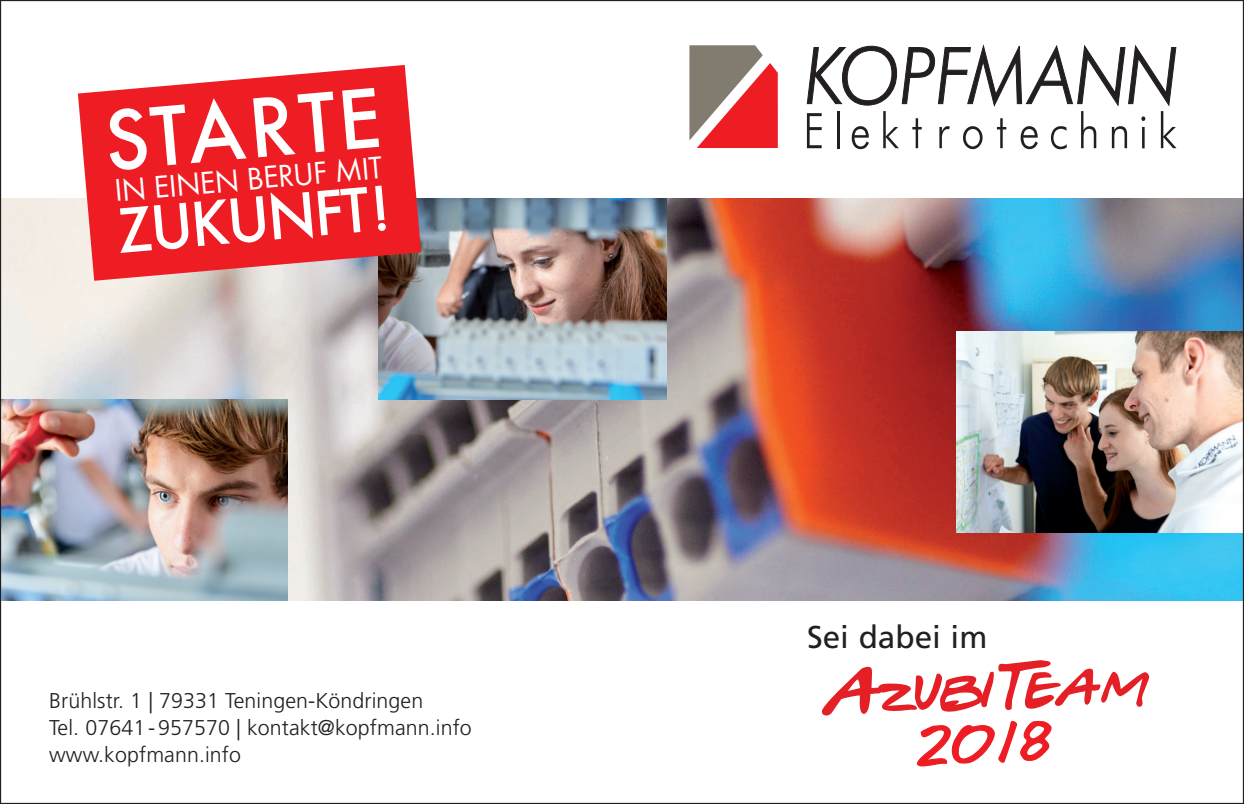
<style>
.page{position:relative;width:1244px;height:804px;background:#fff}
.page>*{position:absolute;margin:0;border:0;box-sizing:border-box;transform-origin:0 0}
.t1{font:500 88.65px "Futura T";color:#fff}
.t2{font:500 66.6px "Futura T";color:#fff}
.t3{font:32.62px "Futura T";color:#fff}
.t4{font:31.5px "Frutiger";color:#231f20}
.t5{font:300 21.38px/27px "Frutiger LT";letter-spacing:.005em;color:#231f20}
</style>
<div class="page">
<img style="left:2px;top:198px;width:1240px;height:402px">
<img style="left:379px;top:198px;width:287px;height:201px">
<img style="left:2px;top:399px;width:285px;height:201px">
<svg style="left:806px;top:44px;width:370px;height:105px"></svg>
<svg style="left:689px;top:45px;width:89px;height:103px"></svg>
<img style="left:957px;top:332px;width:285px;height:201px">
<svg style="left:822px;top:660px;width:327px;height:107px"></svg>
<svg style="left:78px;top:65px;width:343px;height:216px;background:#eb3c41"></svg>
<h1 class="t1" style="left:100px;top:89px;width:279px;rotate:-5deg">STARTE</h1>
<h3 class="t3" style="left:113px;top:171px;width:270px;rotate:-5deg">IN EINEN BERUF MIT</h3>
<h2 class="t2" style="left:113px;top:192px;width:276px;rotate:-5deg">ZUKUNFT!</h2>
<p class="t5" style="left:49px;top:687px;width:424px">Brühlstr. 1 | 79331 Teningen-Köndringen<br>Tel. 07641-957570 | kontakt@kopfmann.info www.kopfmann.info</p>
<h3 class="t4" style="left:807px;top:618px;width:182px">Sei dabei im</h3>
</div>
